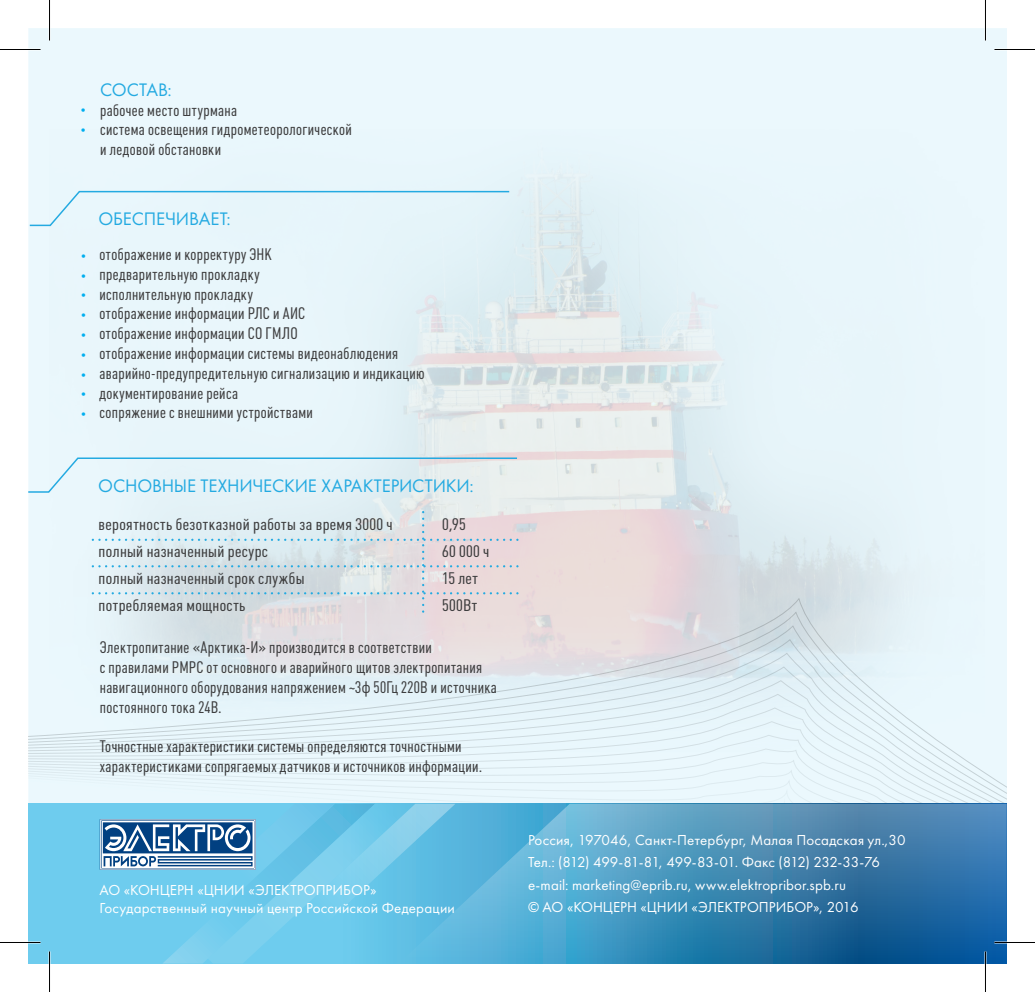
<style>
.page{position:relative;width:1035px;height:992px;background:#fff}
.page>*{position:absolute;margin:0;border:0;box-sizing:border-box;transform-origin:0 0}
.t1{font:18.75px "Futura New";letter-spacing:-.01em;color:#24aae1}
.t2{font:16.5px/19.8px "Plumb Condensed";letter-spacing:.02em;color:#3e3e3f}
.t3{font:16.5px "Plumb Condensed";letter-spacing:.02em;color:#3e3e3f;scale:1.09 1}
.t4{font:16.5px/19.8px "Plumb Condensed";color:#00aeef}
.t5{font:15px/22.5px "Futura New";letter-spacing:.01em;color:#fff}
</style>
<div class="page">
<div style="left:28px;top:28px;width:978px;height:570px;background:#ebf8fd"></div>
<img style="left:50px;top:129px;width:934px;height:469px">
<svg style="left:28px;top:598px;width:978px;height:206px;background:#e3eef3"></svg>
<div style="left:28px;top:804px;width:978px;height:159px;background:#6eccee"></div>
<svg style="left:455px;top:804px;width:551px;height:159px;background:#418cb8"></svg>
<svg style="left:28px;top:457px;width:490px;height:36px;background:#ddeef5"></svg>
<svg style="left:28px;top:190px;width:482px;height:37px;background:#dff2f9"></svg>
<svg style="left:100px;top:804px;width:355px;height:159px"></svg>
<svg style="left:88px;top:512px;width:429px;height:105px;background:#dce2e7"></svg>
<hr style="left:0;top:941px;width:40px;height:2px;background:#fff">
<hr style="left:994px;top:941px;width:40px;height:2px;background:#fff">
<hr style="left:984px;top:0;width:2px;height:40px;background:#fff">
<hr style="left:984px;top:951px;width:2px;height:41px;background:#fff">
<hr style="left:0;top:49px;width:40px;height:1px;background:#000">
<hr style="left:994px;top:49px;width:40px;height:1px;background:#000">
<hr style="left:0;top:942px;width:40px;height:1px;background:#000">
<hr style="left:994px;top:942px;width:40px;height:1px;background:#000">
<hr style="left:49px;top:0;width:1px;height:40px;background:#000">
<hr style="left:49px;top:951px;width:1px;height:41px;background:#000">
<hr style="left:985px;top:0;width:1px;height:40px;background:#000">
<hr style="left:985px;top:951px;width:1px;height:41px;background:#000">
<p class="t4" style="left:81px;top:101px;width:6px">• •</p>
<p class="t1" style="left:100px;top:78px;width:73px">СОСТАВ:</p>
<p class="t2" style="left:100px;top:100px;width:253px">рабочее место штурмана<br>система освещения гидрометеорологической и ледовой обстановки</p>
<p class="t4" style="left:81px;top:246px;width:6px;text-align:justify">• • • • • • • • •</p>
<p class="t1" style="left:99px;top:208px;width:134px">ОБЕСПЕЧИВАЕТ:</p>
<p class="t2" style="left:99px;top:245px;width:327px">отображение и корректуру ЭНК<br>предварительную прокладку<br>исполнительную прокладку<br>отображение информации РЛС и АИС<br>отображение информации СО ГМЛО<br>отображение информации системы видеонаблюдения аварийно-предупредительную сигнализацию и индикацию документирование рейса<br>сопряжение с внешними устройствами</p>
<p class="t1" style="left:98px;top:475px;width:377px">ОСНОВНЫЕ ТЕХНИЧЕСКИЕ ХАРАКТЕРИСТИКИ:</p>
<p class="t3" style="left:99px;top:515px;width:271px">вероятность безотказной работы за время 3000 ч</p>
<p class="t3" style="left:442px;top:515px;width:23px">0,95</p>
<p class="t3" style="left:99px;top:542px;width:157px">полный назначенный ресурс</p>
<p class="t3" style="left:442px;top:542px;width:45px">60 000 ч</p>
<p class="t3" style="left:99px;top:569px;width:190px">полный назначенный срок службы</p>
<p class="t3" style="left:442px;top:569px;width:34px">15 лет</p>
<p class="t3" style="left:99px;top:596px;width:136px">потребляемая мощность</p>
<p class="t3" style="left:442px;top:596px;width:33px">500Вт</p>
<p class="t2" style="left:100px;top:638px;width:398px">Электропитание «Арктика-И» производится в соответствии<br>с правилами РМРС от основного и аварийного щитов электропитания навигационного оборудования напряжением ~3ф 50Гц 220В и источника постоянного тока 24В.</p>
<p class="t2" style="left:100px;top:737px;width:384px">Точностные характеристики системы определяются точностными характеристиками сопрягаемых датчиков и источников информации.</p>
<p class="t5" style="left:99px;top:880px;width:357px;line-height:18px">АО «КОНЦЕРН «ЦНИИ «ЭЛЕКТРОПРИБОР»<br>Государственный научный центр Российской Федерации</p>
<p class="t5" style="left:528px;top:828px;width:379px">Россия, 197046, Санкт-Петербург, Малая Посадская ул.,30<br>Тел.: (812) 499-81-81, 499-83-01. Факс (812) 232-33-76 e-mail: marketing@eprib.ru, www.elektropribor.spb.ru<br>© АО «КОНЦЕРН «ЦНИИ «ЭЛЕКТРОПРИБОР», 2016</p>
</div>
